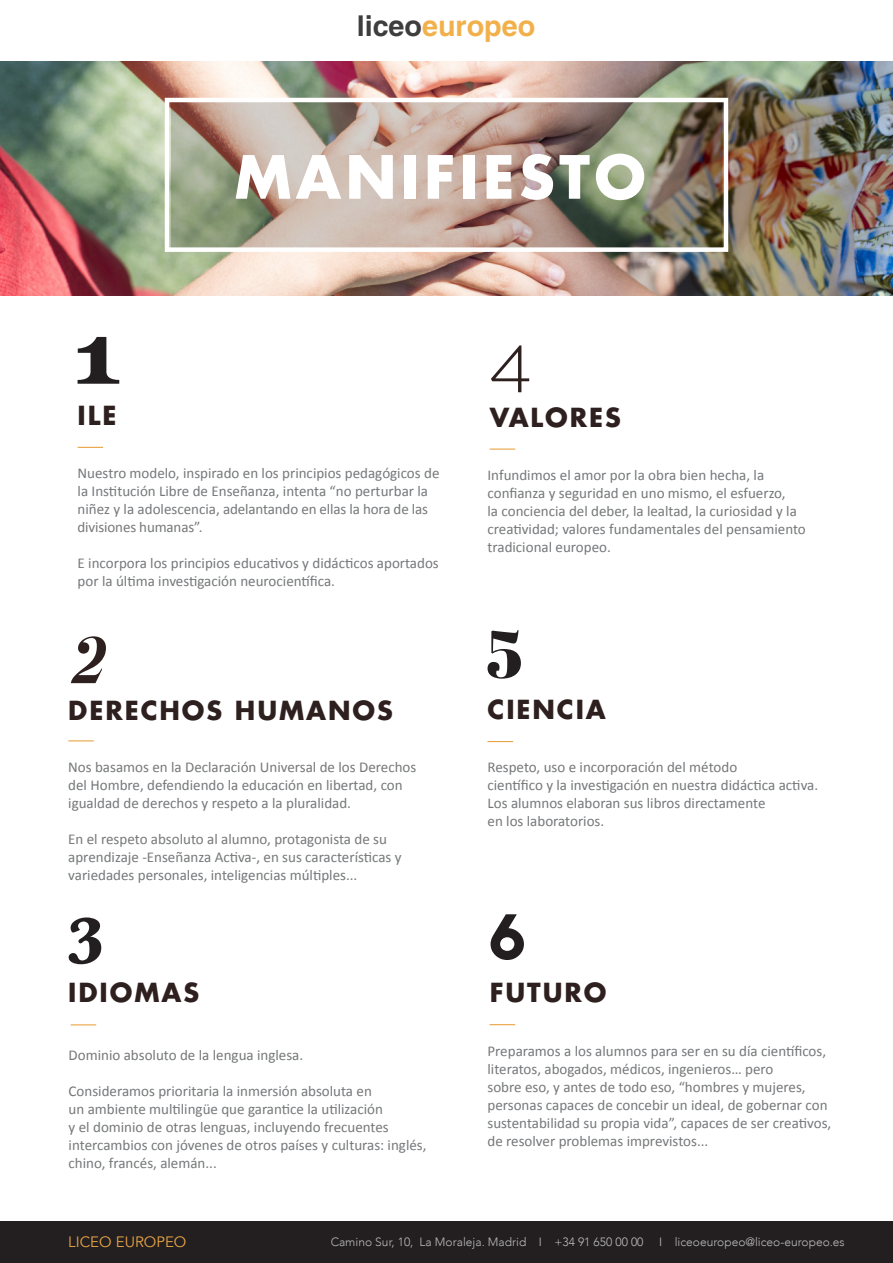
<style>
.page{position:relative;width:893px;height:1263px;background:#fff}
.page>*{position:absolute;margin:0;border:0;box-sizing:border-box;transform-origin:0 0}
.t1{font:700 85.65px "Aver";color:#231f20;scale:1.16 1}
.t2{font:italic 700 68.55px "Bodoni FLF";color:#2e201f;scale:.94 1}
.t3{font:700 68.1px "Baskerville";color:#231f20;scale:1.06 1}
.t4{font:67.5px "Abril Fatface";color:#231f20}
.titulos{font:700 57.9px "Futura Std";letter-spacing:.075em;color:#fff}
.t5{font:700 28.65px "Helvetica";color:#f2b04b}
.titulos-2{font:700 25.5px "Futura Std";letter-spacing:.075em;color:#2e201f}
.BODYCOPY_10{font:15px/18px "Calibri";color:#757779}
.t6{font:15px "Avenir";color:#e9a546}
.t7{font:300 12px "Avenir";color:#fff}
.s1{color:#3e3e3f}
</style>
<div class="page">
<img style="left:0;top:62px;width:893px;height:234px">
<img style="left:171px;top:103px;width:550px;height:144px">
<svg style="left:78px;top:447px;width:25px;height:1px"></svg>
<svg style="left:71px;top:1024px;width:25px;height:1px"></svg>
<div style="left:165px;top:98px;width:563px;height:154px;border:4px solid #fff"></div>
<svg style="left:491px;top:345px;width:38px;height:47px"></svg>
<hr style="left:490px;top:448px;width:25px;height:2px;background:#e9a546">
<svg style="left:487px;top:741px;width:26px;height:1px"></svg>
<svg style="left:490px;top:1024px;width:25px;height:1px"></svg>
<svg style="left:491px;top:914px;width:33px;height:46px"></svg>
<svg style="left:68px;top:740px;width:26px;height:1px"></svg>
<div style="left:0;top:1221px;width:893px;height:42px;background:#231f20"></div>
<h3 class="t5" style="left:357px;top:9px;width:180px"><span class="s1">liceo</span>europeo</h3>
<h1 class="t1" style="left:68px;top:306px;width:53px">1</h1>
<p class="titulos-2" style="left:78px;top:398px;width:40px">ILE</p>
<p class="titulos" style="left:235px;top:138px;width:413px">MANIFIESTO</p>
<p class="titulos-2" style="left:490px;top:400px;width:133px">VALORES</p>
<p class="BODYCOPY_10" style="left:78px;top:464px;width:363px">Nuestro modelo, inspirado en los principios pedagógicos de la Institución Libre de Enseñanza, intenta “no perturbar la niñez y la adolescencia, adelantando en ellas la hora de las divisiones humanas”.</p>
<p class="BODYCOPY_10" style="left:78px;top:554px;width:363px">E incorpora los principios educativos y didácticos aportados por la última investigación neurocientífica.</p>
<h2 class="t2" style="left:69px;top:624px;width:42px">2</h2>
<p class="titulos-2" style="left:68px;top:693px;width:326px">DERECHOS HUMANOS</p>
<p class="BODYCOPY_10" style="left:68px;top:758px;width:350px">Nos basamos en la Declaración Universal de los Derechos del Hombre, defendiendo la educación en libertad, con igualdad de derechos y respeto a la pluralidad.</p>
<p class="BODYCOPY_10" style="left:68px;top:830px;width:335px">En el respeto absoluto al alumno, protagonista de su aprendizaje -Enseñanza Activa-, en sus características y variedades personales, inteligencias múltiples...</p>
<h3 class="t3" style="left:66px;top:894px;width:38px">3</h3>
<p class="titulos-2" style="left:68px;top:976px;width:132px">IDIOMAS</p>
<p class="BODYCOPY_10" style="left:69px;top:1046px;width:236px">Dominio absoluto de la lengua inglesa.</p>
<p class="BODYCOPY_10" style="left:69px;top:1082px;width:359px">Consideramos prioritaria la inmersión absoluta en<br>un ambiente multilingüe que garantice la utilización<br>y el dominio de otras lenguas, incluyendo frecuentes intercambios con jóvenes de otros países y culturas: inglés, chino, francés, alemán...</p>
<p class="BODYCOPY_10" style="left:487px;top:466px;width:320px">Infundimos el amor por la obra bien hecha, la confianza y seguridad en uno mismo, el esfuerzo,<br>la conciencia del deber, la lealtad, la curiosidad y la creatividad; valores fundamentales del pensamiento tradicional europeo.</p>
<h3 class="t4" style="left:486px;top:606px;width:38px">5</h3>
<p class="titulos-2" style="left:487px;top:693px;width:120px">CIENCIA</p>
<p class="BODYCOPY_10" style="left:487px;top:758px;width:251px">Respeto, uso e incorporación del método</p>
<p class="BODYCOPY_10" style="left:487px;top:776px;width:332px">científico y la investigación en nuestra didáctica activa.</p>
<p class="BODYCOPY_10" style="left:487px;top:794px;width:279px">Los alumnos elaboran sus libros directamente</p>
<p class="BODYCOPY_10" style="left:487px;top:812px;width:118px">en los laboratorios.</p>
<p class="titulos-2" style="left:490px;top:975px;width:118px">FUTURO</p>
<p class="BODYCOPY_10" style="left:487px;top:1042px;width:345px">Preparamos a los alumnos para ser en su día científicos, literatos, abogados, médicos, ingenieros… pero<br>sobre eso, y antes de todo eso, “hombres y mujeres, personas capaces de concebir un ideal, de gobernar con sustentabilidad su propia vida”, capaces de ser creativos, de resolver problemas imprevistos...</p>
<p class="t6" style="left:68px;top:1233px;width:120px">LICEO EUROPEO</p>
<p class="t7" style="left:331px;top:1235px;width:314px">Camino Sur, 10, La Moraleja. Madrid I +34 91 650 00 00</p>
<p class="t7" style="left:659px;top:1235px;width:187px">I liceoeuropeo@liceo-europeo.es</p>
</div>
